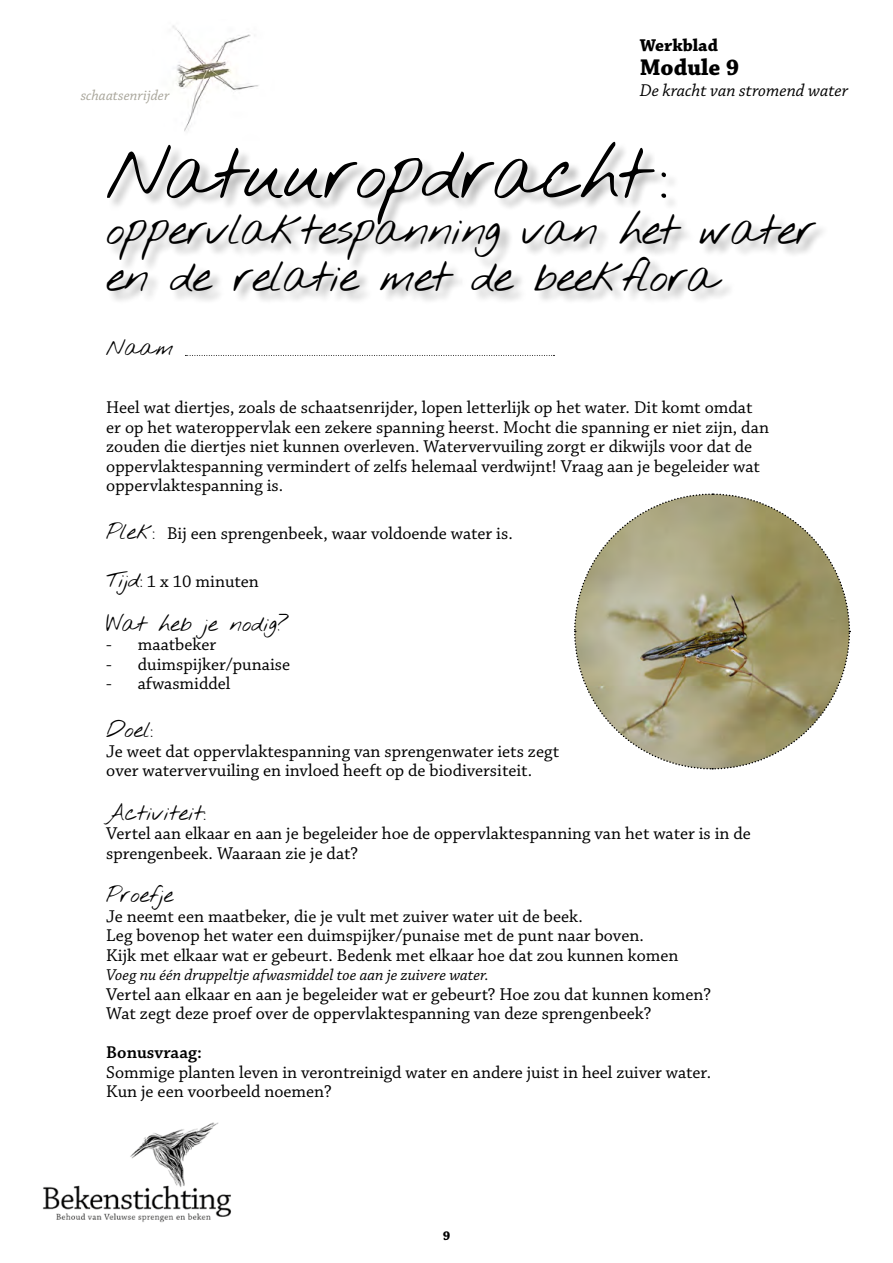
<style>
.page{position:relative;width:893px;height:1263px;background:#fff}
.page>*{position:absolute;margin:0;border:0;box-sizing:border-box;transform-origin:0 0}
.t1{font:60px "Nothing You Could Do";letter-spacing:-.04em;color:#000}
.t2{font:36px/46.5px "Nothing You Could Do";letter-spacing:-.04em;color:#000}
.t3{font:700 24px "Chaparral Pro";color:#000}
.t4{font:18px/19.5px "Chaparral Pro";color:#000}
.t5{font:18px "Nothing You Could Do";color:#000}
.t6{font:italic 18px "Chaparral Pro";color:#000}
.t7{font:600 18px "Chaparral Pro";color:#000}
.t8{font:700 18px "Chaparral Pro";color:#000}
.t9{font:italic 16.5px "Chaparral Pro";color:#000}
.t10{font:italic 15px "Chaparral Pro";color:#a8a59a}
.t11{font:700 13.5px "Chaparral Pro";color:#000}
.s1{font-family:"Nothing You Could Do"}
</style>
<div class="page">
<div style="left:108px;top:143px;width:722px;height:162px;background:#000;opacity:.3"></div>
<svg style="left:185px;top:355px;width:369px;height:1px"></svg>
<img style="left:172px;top:25px;width:87px;height:107px">
<svg style="left:574px;top:493px;width:277px;height:277px"></svg>
<img style="left:42px;top:1122px;width:189px;height:101px">
<p class="t10" style="left:81px;top:87px;width:90px">schaatsenrijder</p>
<p class="t8" style="left:640px;top:35px;width:80px">Werkblad</p>
<h3 class="t3" style="left:640px;top:54px;width:101px">Module 9</h3>
<p class="t6" style="left:640px;top:81px;width:210px">De kracht van stromend water</p>
<h1 class="t1" style="left:106px;top:127px;width:564px">Natuuropdracht :</h1>
<h2 class="t2" style="left:106px;top:209px;width:711px">oppervlaktespanning van het water en de relatie met de beekflora</h2>
<p class="t5" style="left:106px;top:334px;width:69px">Naam</p>
<p class="t4" style="left:106px;top:399px;width:664px">Heel wat diertjes, zoals de schaatsenrijder, lopen letterlijk op het water. Dit komt omdat er op het wateroppervlak een zekere spanning heerst. Mocht die spanning er niet zijn, dan zouden die diertjes niet kunnen overleven. Watervervuiling zorgt er dikwijls voor dat de oppervlaktespanning vermindert of zelfs helemaal verdwijnt! Vraag aan je begeleider wat oppervlaktespanning is.</p>
<p class="t4" style="left:106px;top:525px;width:408px"><span class="s1">Plek:</span> Bij een sprengenbeek, waar voldoende water is.</p>
<p class="t4" style="left:106px;top:573px;width:154px"><span class="s1">Tijd:</span> 1 x 10 minuten</p>
<p class="t5" style="left:106px;top:610px;width:184px">Wat heb je nodig?</p>
<p class="t4" style="left:106px;top:636px;width:111px">- maatbeker</p>
<p class="t4" style="left:106px;top:655px;width:185px">- duimspijker/punaise</p>
<p class="t4" style="left:106px;top:675px;width:126px">- afwasmiddel</p>
<p class="t5" style="left:106px;top:716px;width:49px">Doel:</p>
<p class="t4" style="left:106px;top:742px;width:455px">Je weet dat oppervlaktespanning van sprengenwater iets zegt over watervervuiling en invloed heeft op de biodiversiteit.</p>
<p class="t5" style="left:106px;top:799px;width:101px">Activiteit:</p>
<p class="t4" style="left:106px;top:825px;width:646px">Vertel aan elkaar en aan je begeleider hoe de oppervlaktespanning van het water is in de sprengenbeek. Waaraan zie je dat?</p>
<p class="t5" style="left:106px;top:881px;width:68px">Proefje</p>
<p class="t4" style="left:106px;top:907px;width:574px">Je neemt een maatbeker, die je vult met zuiver water uit de beek.<br>Leg bovenop het water een duimspijker/punaise met de punt naar boven.<br>Kijk met elkaar wat er gebeurt. Bedenk met elkaar hoe dat zou kunnen komen</p>
<p class="t9" style="left:106px;top:966px;width:384px">Voeg nu één druppeltje afwasmiddel toe aan je zuivere water.</p>
<p class="t4" style="left:106px;top:985px;width:606px">Vertel aan elkaar en aan je begeleider wat er gebeurt? Hoe zou dat kunnen komen?<br>Wat zegt deze proef over de oppervlaktespanning van deze sprengenbeek?</p>
<p class="t7" style="left:106px;top:1042px;width:97px">Bonusvraag:</p>
<p class="t4" style="left:106px;top:1063px;width:606px">Sommige planten leven in verontreinigd water en andere juist in heel zuiver water.<br>Kun je een voorbeeld noemen?</p>
<p class="t11" style="left:443px;top:1228px;width:9px">9</p>
</div>
